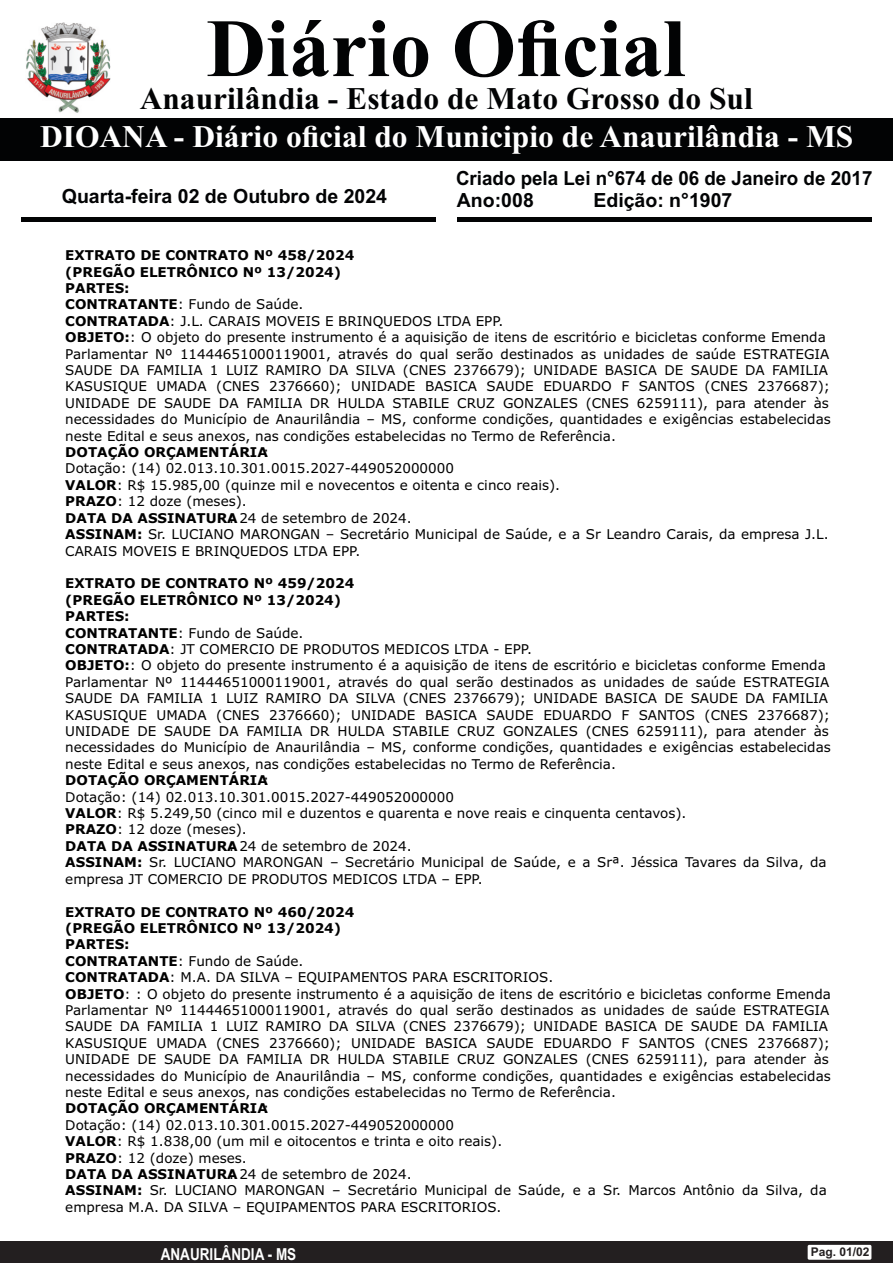
<style>
.page{position:relative;width:893px;height:1263px;background:#fff}
.page>*{position:absolute;margin:0;border:0;box-sizing:border-box;transform-origin:0 0}
.t1{font:700 82.5px "Times New Roman";color:#020304}
.t2{font:700 31.5px "Times New Roman";color:#fff}
.t3{font:700 31.5px "Times New Roman";color:#020304}
.t4{font:700 19.5px "Arial";color:#020304}
.t5{font:700 19.5px "Arial";color:#020304;scale:.96 1}
.t6{font:700 16.5px "Arial Narrow";color:#fff}
.t7{font:13.5px/16.4px "Verdana";color:#000}
.t8{font:700 12px "Arial";color:#231f20}
.s1{font-weight:700}
</style>
<div class="page">
<div style="left:0;top:1241px;width:893px;height:22px;background:#231f20"></div>
<div style="left:808px;top:1245px;width:63px;height:15px;background:#fff;border-radius:2px"></div>
<div style="left:0;top:118px;width:893px;height:43px;background:#020304"></div>
<hr style="left:21px;top:218px;width:415px;height:4px;background:#020304">
<hr style="left:457px;top:218px;width:415px;height:4px;background:#020304">
<img style="left:26px;top:23px;width:85px;height:90px">
<h1 class="t1" style="left:206px;top:20px;width:481px">Diário Oficial</h1>
<h2 class="t3" style="left:140px;top:87px;width:615px">Anaurilândia - Estado de Mato Grosso do Sul</h2>
<h2 class="t2" style="left:40px;top:126px;width:815px">DIOANA - Diário oficial do Municipio de Anaurilândia - MS</h2>
<h3 class="t5" style="left:456px;top:171px;width:435px">Criado pela Lei n°674 de 06 de Janeiro de 2017</h3>
<h3 class="t4" style="left:62px;top:189px;width:327px">Quarta-feira 02 de Outubro de 2024</h3>
<h3 class="t4" style="left:457px;top:193px;width:78px">Ano:008</h3>
<h3 class="t4" style="left:593px;top:193px;width:140px">Edição: n°1907</h3>
<p class="t7" style="left:65px;top:248px;width:767px"><span class="s1">EXTRATO DE CONTRATO Nº 458/2024<br>(PREGÃO ELETRÔNICO Nº 13/2024)<br>PARTES:<br>CONTRATANTE</span>: Fundo de Saúde.<br><span class="s1">CONTRATADA</span>: J.L. CARAIS MOVEIS E BRINQUEDOS LTDA EPP.<br><span class="s1">OBJETO:</span>: O objeto do presente instrumento é a aquisição de itens de escritório e bicicletas conforme Emenda Parlamentar Nº 11444651000119001, através do qual serão destinados as unidades de saúde ESTRATEGIA SAUDE DA FAMILIA 1 LUIZ RAMIRO DA SILVA (CNES 2376679); UNIDADE BASICA DE SAUDE DA FAMILIA KASUSIQUE UMADA (CNES 2376660); UNIDADE BASICA SAUDE EDUARDO F SANTOS (CNES 2376687); UNIDADE DE SAUDE DA FAMILIA DR HULDA STABILE CRUZ GONZALES (CNES 6259111), para atender às necessidades do Município de Anaurilândia – MS, conforme condições, quantidades e exigências estabelecidas neste Edital e seus anexos, nas condições estabelecidas no Termo de Referência.<br><span class="s1">DOTAÇÃO ORÇAMENTÁRIA</span>:<br>Dotação: (14) 02.013.10.301.0015.2027-449052000000<br><span class="s1">VALOR</span>: R$ 15.985,00 (quinze mil e novecentos e oitenta e cinco reais).<br><span class="s1">PRAZO</span>: 12 doze (meses).<br><span class="s1">DATA DA ASSINATURA</span>: 24 de setembro de 2024.<br><span class="s1">ASSINAM:</span> Sr. LUCIANO MARONGAN – Secretário Municipal de Saúde, e a Sr Leandro Carais, da empresa J.L.<br>CARAIS MOVEIS E BRINQUEDOS LTDA EPP.</p>
<p class="t7" style="left:65px;top:576px;width:767px"><span class="s1">EXTRATO DE CONTRATO Nº 459/2024<br>(PREGÃO ELETRÔNICO Nº 13/2024)<br>PARTES:<br>CONTRATANTE</span>: Fundo de Saúde.<br><span class="s1">CONTRATADA</span>: JT COMERCIO DE PRODUTOS MEDICOS LTDA - EPP.<br><span class="s1">OBJETO:</span>: O objeto do presente instrumento é a aquisição de itens de escritório e bicicletas conforme Emenda Parlamentar Nº 11444651000119001, através do qual serão destinados as unidades de saúde ESTRATEGIA SAUDE DA FAMILIA 1 LUIZ RAMIRO DA SILVA (CNES 2376679); UNIDADE BASICA DE SAUDE DA FAMILIA KASUSIQUE UMADA (CNES 2376660); UNIDADE BASICA SAUDE EDUARDO F SANTOS (CNES 2376687); UNIDADE DE SAUDE DA FAMILIA DR HULDA STABILE CRUZ GONZALES (CNES 6259111), para atender às necessidades do Município de Anaurilândia – MS, conforme condições, quantidades e exigências estabelecidas neste Edital e seus anexos, nas condições estabelecidas no Termo de Referência.<br><span class="s1">DOTAÇÃO ORÇAMENTÁRIA</span>:<br>Dotação: (14) 02.013.10.301.0015.2027-449052000000<br><span class="s1">VALOR</span>: R$ 5.249,50 (cinco mil e duzentos e quarenta e nove reais e cinquenta centavos).<br><span class="s1">PRAZO</span>: 12 doze (meses).<br><span class="s1">DATA DA ASSINATURA</span>: 24 de setembro de 2024.<br><span class="s1">ASSINAM:</span> Sr. LUCIANO MARONGAN – Secretário Municipal de Saúde, e a Srª. Jéssica Tavares da Silva, da empresa JT COMERCIO DE PRODUTOS MEDICOS LTDA – EPP.</p>
<p class="t7" style="left:65px;top:904px;width:767px"><span class="s1">EXTRATO DE CONTRATO Nº 460/2024<br>(PREGÃO ELETRÔNICO Nº 13/2024)<br>PARTES:<br>CONTRATANTE</span>: Fundo de Saúde.<br><span class="s1">CONTRATADA</span>: M.A. DA SILVA – EQUIPAMENTOS PARA ESCRITORIOS.<br><span class="s1">OBJETO</span>: : O objeto do presente instrumento é a aquisição de itens de escritório e bicicletas conforme Emenda Parlamentar Nº 11444651000119001, através do qual serão destinados as unidades de saúde ESTRATEGIA SAUDE DA FAMILIA 1 LUIZ RAMIRO DA SILVA (CNES 2376679); UNIDADE BASICA DE SAUDE DA FAMILIA KASUSIQUE UMADA (CNES 2376660); UNIDADE BASICA SAUDE EDUARDO F SANTOS (CNES 2376687); UNIDADE DE SAUDE DA FAMILIA DR HULDA STABILE CRUZ GONZALES (CNES 6259111), para atender às necessidades do Município de Anaurilândia – MS, conforme condições, quantidades e exigências estabelecidas neste Edital e seus anexos, nas condições estabelecidas no Termo de Referência.<br><span class="s1">DOTAÇÃO ORÇAMENTÁRIA</span>:<br>Dotação: (14) 02.013.10.301.0015.2027-449052000000<br><span class="s1">VALOR</span>: R$ 1.838,00 (um mil e oitocentos e trinta e oito reais).<br><span class="s1">PRAZO</span>: 12 (doze) meses.<br><span class="s1">DATA DA ASSINATURA</span>: 24 de setembro de 2024.<br><span class="s1">ASSINAM:</span> Sr. LUCIANO MARONGAN – Secretário Municipal de Saúde, e a Sr. Marcos Antônio da Silva, da empresa M.A. DA SILVA – EQUIPAMENTOS PARA ESCRITORIOS.</p>
<p class="t6" style="left:161px;top:1241px;width:137px">ANAURILÂNDIA - MS</p>
<p class="t8" style="left:811px;top:1248px;width:60px">Pag. 01/02</p>
</div>
